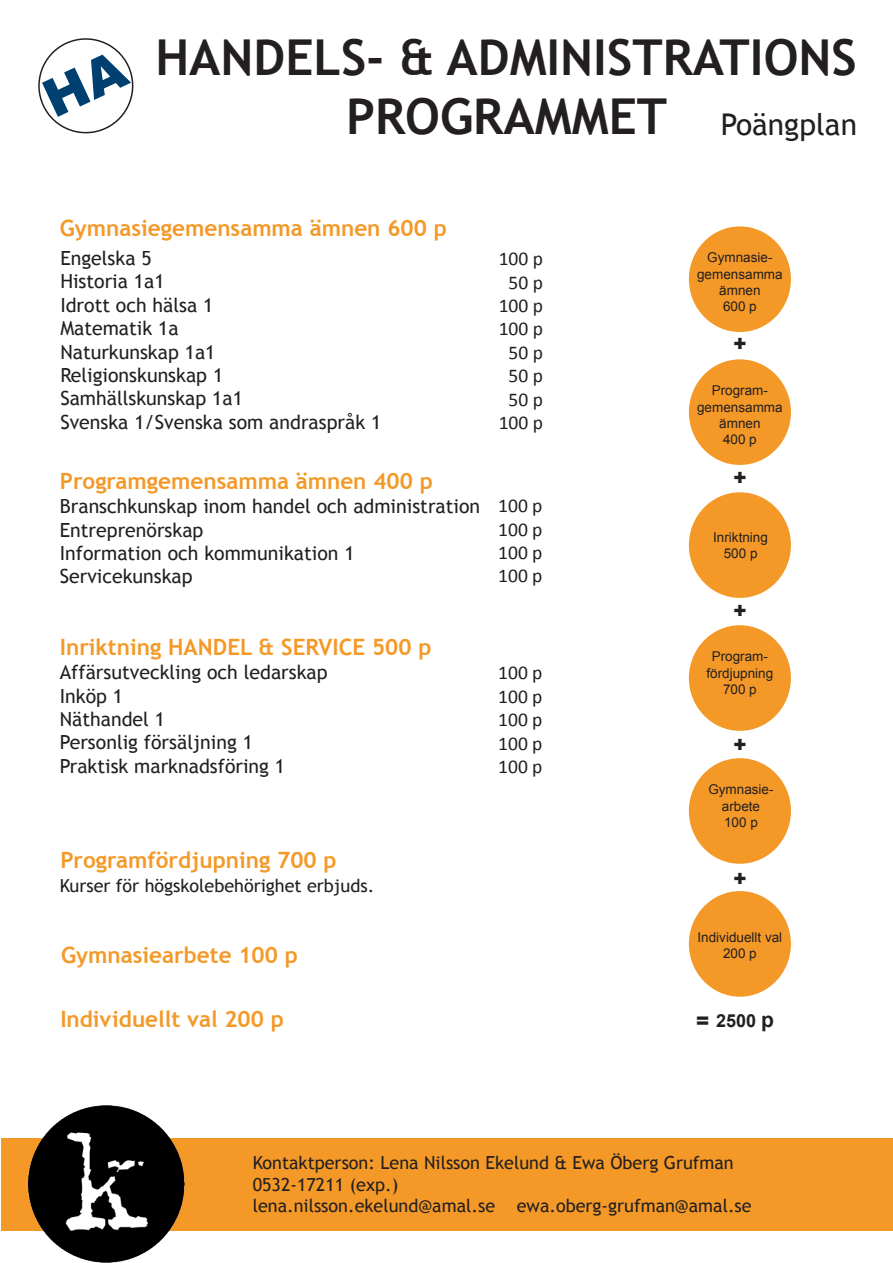
<style>
.page{position:relative;width:893px;height:1263px;background:#fff}
.page>*{position:absolute;margin:0;border:0;box-sizing:border-box;transform-origin:0 0}
.t1{font:700 49.5px/59.4px "Trebuchet MS";color:#231f20;text-align:right}
.t2{font:700 22.5px "Trebuchet MS";color:#f49927}
.t3{font:900 21px "Arial";color:#231f20}
.t4{font:19.5px/23.4px "Trebuchet MS";color:#231f20}
.t5{font:19.5px/23.4px "Calibri";color:#231f20;text-align:justify}
.t6{font:18px/21.6px "Trebuchet MS";color:#231f20}
.t7{font:700 18px "Arial";color:#231f20}
.t8{font:13.5px/16.2px "Arial";color:#231f20;text-align:center}
.s1{font-weight:400;font-size:30px}
.s2{font-size:21px}
</style>
<div class="page">
<div style="left:1px;top:1138px;width:892px;height:92px;background:#f49927"></div>
<div style="left:689px;top:226px;width:102px;height:106px;background:#f49927;border-radius:50%"></div>
<div style="left:689px;top:359px;width:102px;height:106px;background:#f49927;border-radius:50%"></div>
<div style="left:689px;top:492px;width:102px;height:106px;background:#f49927;border-radius:50%"></div>
<div style="left:689px;top:891px;width:102px;height:106px;background:#f49927;border-radius:50%"></div>
<div style="left:689px;top:758px;width:102px;height:106px;background:#f49927;border-radius:50%"></div>
<div style="left:689px;top:625px;width:102px;height:106px;background:#f49927;border-radius:50%"></div>
<img style="left:28px;top:1106px;width:156px;height:156px">
<svg style="left:38px;top:38px;width:96px;height:96px"></svg>
<h1 class="t1" style="left:155px;top:27px;width:703px">HANDELS- &amp; ADMINISTRATIONS<br>PROGRAMMET <span class="s1">Poängplan</span></h1>
<p class="t2" style="left:60px;top:214px;width:388px">Gymnasiegemensamma ämnen 600 p</p>
<p class="t4" style="left:60px;top:247px;width:323px">Engelska 5<br>Historia 1a1<br>Idrott och hälsa 1<br>Matematik 1a<br>Naturkunskap 1a1<br>Religionskunskap 1<br>Samhällskunskap 1a1<br>Svenska 1/Svenska som andraspråk 1</p>
<p class="t5" style="left:499px;top:247px;width:46px;text-align:center">100 p<br>50 p<br>100 p<br>100 p<br>50 p<br>50 p<br>50 p<br>100 p</p>
<p class="t2" style="left:60px;top:467px;width:374px">Programgemensamma ämnen 400 p</p>
<p class="t4" style="left:60px;top:495px;width:422px">Branschkunskap inom handel och administration<br>Entreprenörskap<br>Information och kommunikation 1<br>Servicekunskap</p>
<p class="t5" style="left:498px;top:494px;width:46px">100 p 100 p 100 p 100 p</p>
<p class="t2" style="left:60px;top:632px;width:373px">Inriktning HANDEL &amp; SERVICE 500 p</p>
<p class="t4" style="left:60px;top:661px;width:269px">Affärsutveckling och ledarskap<br>Inköp 1<br>Näthandel 1<br>Personlig försäljning 1<br>Praktisk marknadsföring 1</p>
<p class="t5" style="left:498px;top:661px;width:46px">100 p 100 p 100 p 100 p 100 p</p>
<p class="t2" style="left:60px;top:845px;width:278px">Programfördjupning 700 p</p>
<p class="t6" style="left:60px;top:875px;width:316px">Kurser för högskolebehörighet erbjuds.</p>
<p class="t2" style="left:61px;top:941px;width:238px">Gymnasiearbete 100 p</p>
<p class="t2" style="left:60px;top:1004px;width:225px">Individuellt val 200 p</p>
<p class="t8" style="left:697px;top:250px;width:87px">Gymnasie&shy;gemensamma ämnen<br>600 p</p>
<p class="t3" style="left:733px;top:328px;width:15px">+</p>
<p class="t8" style="left:697px;top:383px;width:87px">Program&shy;gemensamma ämnen<br>400 p</p>
<p class="t3" style="left:733px;top:462px;width:15px">+</p>
<p class="t8" style="left:713px;top:529px;width:56px">Inriktning<br>500 p</p>
<p class="t3" style="left:733px;top:596px;width:15px">+</p>
<p class="t8" style="left:706px;top:649px;width:68px">Program&shy;fördjupning<br>700 p</p>
<p class="t3" style="left:733px;top:729px;width:15px">+</p>
<p class="t8" style="left:708px;top:782px;width:67px">Gymnasie&shy;arbete<br>100 p</p>
<p class="t3" style="left:733px;top:863px;width:15px">+</p>
<p class="t8" style="left:697px;top:929px;width:86px">Individuellt val<br>200 p</p>
<p class="t3" style="left:696px;top:1005px;width:15px">=</p>
<p class="t7" style="left:716px;top:1009px;width:59px">2500 <span class="s2">p</span></p>
<p class="t6" style="left:253px;top:1152px;width:500px">Kontaktperson: Lena Nilsson Ekelund &amp; Ewa Öberg Grufman<br>0532-17211 (exp.)<br>lena.nilsson.ekelund@amal.se ewa.oberg-grufman@amal.se</p>
</div>
